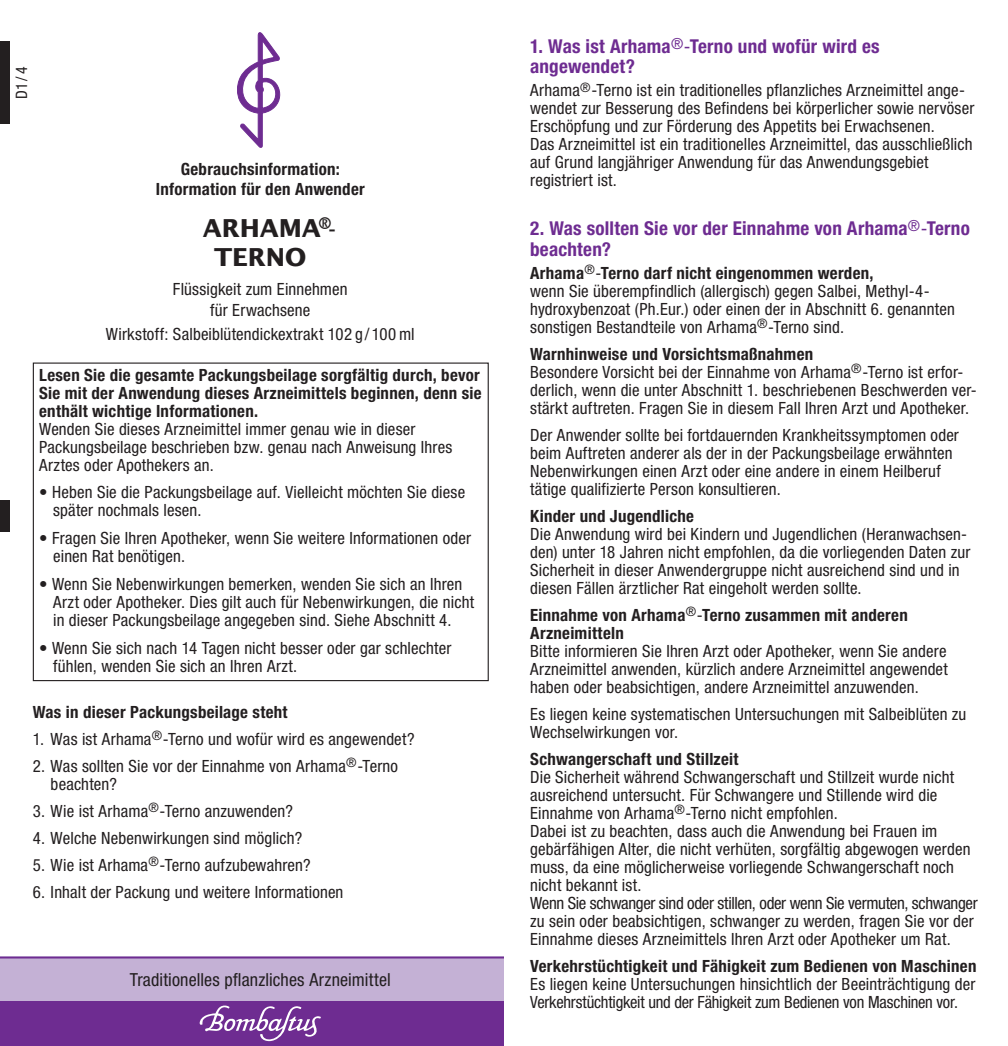
<style>
.page{position:relative;width:1008px;height:1046px;background:#fff}
.page>*{position:absolute;margin:0;border:0;box-sizing:border-box;transform-origin:0 0}
.t1{font:700 24.75px/29.2px "Lucida San";letter-spacing:-.01em;color:#231f20}
.t2{font:700 condensed 19.12px/20.2px "Helvetica Neue LT Std";letter-spacing:.01em;color:#6e2c91}
.t3{font:condensed 18px "Helvetica Neue LT Std";letter-spacing:.005em;color:#231f20}
.t4{font:condensed 16.88px/18px "Helvetica Neue LT Std";letter-spacing:.01em;color:#231f20}
.t5{font:700 condensed 16.88px/18px "Helvetica Neue LT Std";letter-spacing:.015em;color:#231f20}
.t6{font:condensed 15.75px "Helvetica Neue LT Std";color:#231f20}
.s1{font-family:"Lucida Sans";font-weight:400;font-size:27px}
.s2{font-family:"Lucida Sans";font-weight:400}
.s3{font-weight:400}
.s4{font-weight:700}
</style>
<div class="page">
<svg style="left:237px;top:33px;width:44px;height:115px"></svg>
<div style="left:0;top:41px;width:10px;height:83px;background:#231f20"></div>
<div style="left:0;top:501px;width:10px;height:31px;background:#231f20"></div>
<div style="left:0;top:957px;width:504px;height:52px;background:#c4b1d5"></div>
<div style="left:0;top:1001px;width:504px;height:45px;background:#6e2c91"></div>
<svg style="left:199px;top:1005px;width:122px;height:36px"></svg>
<hr style="left:0;top:957px;width:504px;height:1px;background:#6e2c91">
<div style="left:33px;top:363px;width:456px;height:318px;border:1px solid #231f20"></div>
<p class="t6" style="left:12px;top:99px;width:34px;rotate:-90deg">D1/4</p>
<p class="t5" style="left:156px;top:159px;width:210px;line-height:20.2px;text-align:center">Gebrauchsinformation:<br>Information für den Anwender</p>
<h1 class="t1" style="left:214px;top:214px;width:124px;text-indent:-11px">ARHAMA<span class="s1">®</span><span class="s2">-<br></span>TERNO</h1>
<p class="t4" style="left:173px;top:279px;width:176px;line-height:20.2px;text-align:center">Flüssigkeit zum Einnehmen für Erwachsene</p>
<p class="t4" style="left:106px;top:325px;width:310px">Wirkstoff: Salbeiblütendickextrakt 102 g / 100 ml</p>
<p class="t5" style="left:39px;top:366px;width:444px">Lesen Sie die gesamte Packungsbeilage sorgfältig durch, bevor<br>Sie mit der Anwendung dieses Arzneimittels beginnen, denn sie enthält wichtige Informationen.</p>
<p class="t4" style="left:39px;top:420px;width:415px">Wenden Sie dieses Arzneimittel immer genau wie in dieser<br>Packungsbeilage beschrieben bzw. genau nach Anweisung Ihres<br>Arztes oder Apothekers an.</p>
<p class="t4" style="left:53px;top:483px;width:413px;text-indent:-14px">• Heben Sie die Packungsbeilage auf. Vielleicht möchten Sie diese später nochmals lesen.</p>
<p class="t4" style="left:53px;top:529px;width:419px;text-indent:-14px">• Fragen Sie Ihren Apotheker, wenn Sie weitere Informationen oder einen Rat benötigen.</p>
<p class="t4" style="left:53px;top:575px;width:422px;text-indent:-14px">• Wenn Sie Nebenwirkungen bemerken, wenden Sie sich an Ihren<br>Arzt oder Apotheker. Dies gilt auch für Nebenwirkungen, die nicht in dieser Packungsbeilage angegeben sind. Siehe Abschnitt 4.</p>
<p class="t4" style="left:53px;top:639px;width:400px;text-indent:-14px">• Wenn Sie sich nach 14 Tagen nicht besser oder gar schlechter fühlen, wenden Sie sich an Ihren Arzt.</p>
<p class="t5" style="left:33px;top:702px;width:256px">Was in dieser Packungsbeilage steht</p>
<p class="t4" style="left:33px;top:729px;width:383px">1. Was ist Arhama<sup>®</sup>-Terno und wofür wird es angewendet?</p>
<p class="t4" style="left:51px;top:756px;width:349px;text-indent:-18px">2. Was sollten Sie vor der Einnahme von Arhama<sup>®</sup>-Terno beachten?</p>
<p class="t4" style="left:33px;top:801px;width:262px">3. Wie ist Arhama<sup>®</sup>-Terno anzuwenden?</p>
<p class="t4" style="left:33px;top:828px;width:271px">4. Welche Nebenwirkungen sind möglich?</p>
<p class="t4" style="left:33px;top:855px;width:279px">5. Wie ist Arhama<sup>®</sup>-Terno aufzubewahren?</p>
<p class="t4" style="left:33px;top:882px;width:312px">6. Inhalt der Packung und weitere Informationen</p>
<p class="t3" style="left:130px;top:969px;width:262px">Traditionelles pflanzliches Arzneimittel</p>
<p class="t2" style="left:530px;top:36px;width:351px">1. Was ist Arhama<sup>®</sup><span class="s3">-</span>Terno und wofür wird es angewendet?</p>
<p class="t4" style="left:530px;top:81px;width:446px">Arhama<sup>®</sup>-Terno ist ein traditionelles pflanzliches Arzneimittel ange&shy;wendet zur Besserung des Befindens bei körperlicher sowie nervöser Erschöpfung und zur Förderung des Appetits bei Erwachsenen.<br>Das Arzneimittel ist ein traditionelles Arzneimittel, das ausschließlich auf Grund langjähriger Anwendung für das Anwendungsgebiet registriert ist.</p>
<p class="t2" style="left:530px;top:218px;width:441px">2. Was sollten Sie vor der Einnahme von Arhama<sup>®</sup><span class="s3">-</span>Terno beachten?</p>
<p class="t4" style="left:530px;top:264px;width:426px"><span class="s4">Arhama</span><sup>®</sup>-<span class="s4">Terno darf nicht eingenommen werden,<br></span>wenn Sie überempfindlich (allergisch) gegen Salbei, Methyl-4- hydroxybenzoat (Ph.Eur.) oder einen der in Abschnitt 6. genannten sonstigen Bestandteile von Arhama<sup>®</sup>-Terno sind.</p>
<p class="t4" style="left:530px;top:345px;width:448px"><span class="s4">Warnhinweise und Vorsichtsmaßnahmen<br></span>Besondere Vorsicht bei der Einnahme von Arhama<sup>®</sup>-Terno ist erfor&shy;derlich, wenn die unter Abschnitt 1. beschriebenen Beschwerden ver&shy;stärkt auftreten. Fragen Sie in diesem Fall Ihren Arzt und Apotheker.</p>
<p class="t4" style="left:530px;top:426px;width:430px">Der Anwender sollte bei fortdauernden Krankheitssymptomen oder beim Auftreten anderer als der in der Packungsbeilage erwähnten Nebenwirkungen einen Arzt oder eine andere in einem Heilberuf tätige qualifizierte Person konsultieren.</p>
<p class="t5" style="left:530px;top:506px;width:165px">Kinder und Jugendliche</p>
<p class="t4" style="left:530px;top:525px;width:442px">Die Anwendung wird bei Kindern und Jugendlichen (Heranwachsen&shy;den) unter 18 Jahren nicht empfohlen, da die vorliegenden Daten zur Sicherheit in dieser Anwendergruppe nicht ausreichend sind und in diesen Fällen ärztlicher Rat eingeholt werden sollte.</p>
<p class="t5" style="left:530px;top:605px;width:379px">Einnahme von Arhama<sup>®</sup><span class="s3">-</span>Terno zusammen mit anderen<br>Arzneimitteln</p>
<p class="t4" style="left:530px;top:642px;width:419px;text-align:justify">Bitte informieren Sie Ihren Arzt oder Apotheker, wenn Sie andere Arzneimittel anwenden, kürzlich andere Arzneimittel angewendet haben oder beabsichtigen, andere Arzneimittel anzuwenden.</p>
<p class="t4" style="left:530px;top:705px;width:438px">Es liegen keine systematischen Untersuchungen mit Salbeiblüten zu<br>Wechselwirkungen vor.</p>
<p class="t5" style="left:530px;top:749px;width:210px">Schwangerschaft und Stillzeit</p>
<p class="t4" style="left:530px;top:768px;width:449px">Die Sicherheit während Schwangerschaft und Stillzeit wurde nicht ausreichend untersucht. Für Schwangere und Stillende wird die Einnahme von Arhama<sup>®</sup>-Terno nicht empfohlen.<br>Dabei ist zu beachten, dass auch die Anwendung bei Frauen im gebärfähigen Alter, die nicht verhüten, sorgfältig abgewogen werden muss, da eine möglicherweise vorliegende Schwangerschaft noch nicht bekannt ist.<br>Wenn Sie schwanger sind oder stillen, oder wenn Sie vermuten, schwanger zu sein oder beabsichtigen, schwanger zu werden, fragen Sie vor der Einnahme dieses Arzneimittels Ihren Arzt oder Apotheker um Rat.</p>
<p class="t5" style="left:530px;top:957px;width:448px">Verkehrstüchtigkeit und Fähigkeit zum Bedienen von Maschinen</p>
<p class="t4" style="left:530px;top:975px;width:447px">Es liegen keine Untersuchungen hinsichtlich der Beeinträchtigung der<br>Verkehrstüchtigkeit und der Fähigkeit zum Bedienen von Maschinen vor.</p>
</div>
